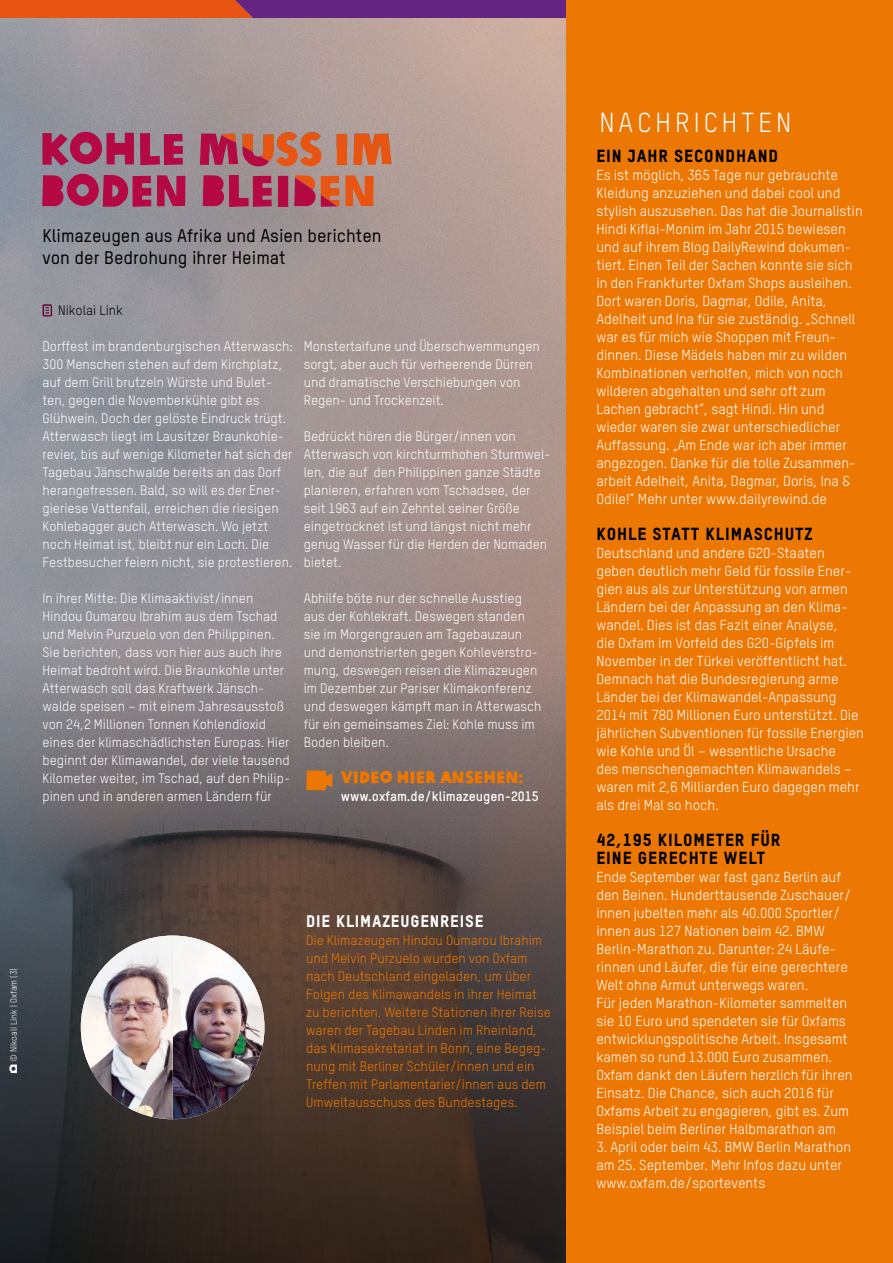
<style>
.page{position:relative;width:893px;height:1263px;background:#fff}
.page>*{position:absolute;margin:0;border:0;box-sizing:border-box;transform-origin:0 0}
.t1{font:27px "Oxfam TSTARPRO";letter-spacing:.15em;color:#fff}
.t2{font:500 18px/22.5px "Oxfam TSTARPRO";color:#000}
.t3{font:17.25px/18px "Oxfam TSTARPRO Headline";letter-spacing:.05em;color:#000}
.t4{font:16.5px "Oxfam TSTARPRO Headline";letter-spacing:.05em;color:#fff}
.t5{font:16.5px "Oxfam Global Headline";color:#ed7703}
.t6{font:14.25px/18px "Oxfam TSTARPRO";color:#fff}
.t7{font:13.5px/18px "Oxfam TSTARPRO";color:#fff}
.t8{font:13.5px/18px "Oxfam TSTARPRO";color:#ed7703}
.t9{font:700 13.5px "Oxfam TSTARPRO";color:#fff}
.t10{font:13.5px "Oxfam TSTARPRO";color:#000}
.t11{font:9px "Oxfam TSTARPRO";color:#fff}
</style>
<div class="page">
<img style="left:0;top:17px;width:567px;height:591px">
<svg style="left:0;top:608px;width:567px;height:655px;background:#5a504d"></svg>
<svg style="left:42px;top:304px;width:10px;height:13px"></svg>
<svg style="left:9px;top:1064px;width:8px;height:9px"></svg>
<svg style="left:306px;top:770px;width:27px;height:20px"></svg>
<img style="left:81px;top:935px;width:183px;height:184px">
<svg style="left:0;top:0;width:567px;height:17px;background:#9c3951"></svg>
<div style="left:567px;top:0;width:326px;height:1263px;background:#ed7703"></div>
<svg style="left:70px;top:132px;width:252px;height:34px;background:#b05360"></svg>
<p class="t2" style="left:43px;top:222px;width:341px">Klimazeugen aus Afrika und Asien berichten von der Bedrohung ihrer Heimat</p>
<p class="t10" style="left:58px;top:300px;width:66px">Nikolai Link</p>
<p class="t7" style="left:43px;top:336px;width:252px">Dorffest im brandenburgischen Atterwasch:<br>300 Menschen stehen auf dem Kirchplatz, auf dem Grill brutzeln Würste und Bulet&shy;ten, gegen die Novemberkühle gibt es Glühwein. Doch der gelöste Eindruck trügt.<br>Atterwasch liegt im Lausitzer Braunkohle&shy;revier, bis auf wenige Kilometer hat sich der Tagebau Jänschwalde bereits an das Dorf herangefressen. Bald, so will es der Ener&shy;gieriese Vattenfall, erreichen die riesigen Kohlebagger auch Atterwasch. Wo jetzt noch Heimat ist, bleibt nur ein Loch. Die Festbesucher feiern nicht, sie protestieren.</p>
<p class="t7" style="left:43px;top:588px;width:249px">In ihrer Mitte: Die Klimaaktivist/innen Hindou Oumarou Ibrahim aus dem Tschad und Melvin Purzuelo von den Philippinen.<br>Sie berichten, dass von hier aus auch ihre Heimat bedroht wird. Die Braunkohle unter Atterwasch soll das Kraftwerk Jänsch&shy;walde speisen – mit einem Jahresausstoß von 24,2 Millionen Tonnen Kohlendioxid eines der klimaschädlichsten Europas. Hier beginnt der Klimawandel, der viele tausend Kilometer weiter, im Tschad, auf den Philip&shy;pinen und in anderen armen Ländern für</p>
<p class="t7" style="left:304px;top:336px;width:238px">Monstertaifune und Überschwemmungen sorgt, aber auch für verheerende Dürren und dramatische Verschiebungen von Regen- und Trockenzeit.</p>
<p class="t7" style="left:304px;top:426px;width:248px">Bedrückt hören die Bürger/innen von Atterwasch von kirchturmhohen Sturmwel&shy;len, die auf den Philippinen ganze Städte planieren, erfahren vom Tschadsee, der seit 1963 auf ein Zehntel seiner Größe eingetrocknet ist und längst nicht mehr genug Wasser für die Herden der Nomaden bietet.</p>
<p class="t7" style="left:304px;top:588px;width:239px">Abhilfe böte nur der schnelle Ausstieg aus der Kohlekraft. Deswegen standen sie im Morgengrauen am Tagebauzaun und demonstrierten gegen Kohleverstro&shy;mung, deswegen reisen die Klimazeugen im Dezember zur Pariser Klimakonferenz und deswegen kämpft man in Atterwasch für ein gemeinsames Ziel: Kohle muss im Boden bleiben.</p>
<p class="t5" style="left:341px;top:763px;width:184px">VIDEO HIER ANSEHEN:</p>
<p class="t9" style="left:341px;top:786px;width:199px">www.oxfam.de/klimazeugen-2015</p>
<p class="t11" style="left:7px;top:1062px;width:96px;rotate:-90deg">© Nikoali Link | Oxfam (3)</p>
<p class="t4" style="left:306px;top:909px;width:179px">DIE KLIMAZEUGENREISE</p>
<p class="t8" style="left:306px;top:930px;width:246px">Die Klimazeugen Hindou Oumarou Ibrahim und Melvin Purzuelo wurden von Oxfam nach Deutschland eingeladen, um über Folgen des Klimawandels in ihrer Heimat zu berichten. Weitere Stationen ihrer Reise waren der Tagebau Linden im Rheinland, das Klimasekretariat in Bonn, eine Begeg&shy;nung mit Berliner Schüler/innen und ein Treffen mit Parlamentarier/innen aus dem Umweltausschuss des Bundestages.</p>
<h1 class="t1" style="left:599px;top:103px;width:194px">NACHRICHTEN</h1>
<p class="t3" style="left:596px;top:145px;width:183px">EIN JAHR SECONDHAND</p>
<p class="t6" style="left:596px;top:165px;width:268px">Es ist möglich, 365 Tage nur gebrauchte Kleidung anzuziehen und dabei cool und stylish auszusehen. Das hat die Journalistin Hindi Kiflai-Monim im Jahr 2015 bewiesen und auf ihrem Blog DailyRewind dokumen&shy;tiert. Einen Teil der Sachen konnte sie sich in den Frankfurter Oxfam Shops ausleihen.<br>Dort waren Doris, Dagmar, Odile, Anita, Adelheit und Ina für sie zuständig. „Schnell war es für mich wie Shoppen mit Freun&shy;dinnen. Diese Mädels haben mir zu wilden Kombinationen verholfen, mich von noch wilderen abgehalten und sehr oft zum Lachen gebracht“, sagt Hindi. Hin und wieder waren sie zwar unterschiedlicher Auffassung. „Am Ende war ich aber immer angezogen. Danke für die tolle Zusammen&shy;arbeit Adelheit, Anita, Dagmar, Doris, Ina &amp; Odile!“ Mehr unter www.dailyrewind.de</p>
<p class="t3" style="left:596px;top:523px;width:218px">KOHLE STATT KLIMASCHUTZ</p>
<p class="t6" style="left:596px;top:543px;width:269px">Deutschland und andere G20-Staaten geben deutlich mehr Geld für fossile Ener&shy;gien aus als zur Unterstützung von armen Ländern bei der Anpassung an den Klima&shy;wandel. Dies ist das Fazit einer Analyse,<br>die Oxfam im Vorfeld des G20-Gipfels im November in der Türkei veröffentlicht hat.<br>Demnach hat die Bundesregierung arme Länder bei der Klimawandel-Anpassung 2014 mit 780 Millionen Euro unterstützt. Die jährlichen Subventionen für fossile Energien wie Kohle und Öl – wesentliche Ursache<br>des menschengemachten Klimawandels – waren mit 2,6 Milliarden Euro dagegen mehr als drei Mal so hoch.</p>
<p class="t3" style="left:596px;top:829px;width:186px">42,195 KILOMETER FÜR<br>EINE GERECHTE WELT</p>
<p class="t6" style="left:596px;top:867px;width:258px">Ende September war fast ganz Berlin auf den Beinen. Hunderttausende Zuschauer/ innen jubelten mehr als 40.000 Sportler/ innen aus 127 Nationen beim 42. BMW Berlin-Marathon zu. Darunter: 24 Läufe&shy;rinnen und Läufer, die für eine gerechtere Welt ohne Armut unterwegs waren.<br>Für jeden Marathon-Kilometer sammelten sie 10 Euro und spendeten sie für Oxfams entwicklungspolitische Arbeit. Insgesamt kamen so rund 13.000 Euro zusammen.<br>Oxfam dankt den Läufern herzlich für ihren Einsatz. Die Chance, sich auch 2016 für Oxfams Arbeit zu engagieren, gibt es. Zum Beispiel beim Berliner Halbmarathon am</p>
<p class="t6" style="left:596px;top:1137px;width:256px">3. April oder beim 43. BMW Berlin Marathon am 25. September. Mehr Infos dazu unter www.oxfam.de/sportevents</p>
</div>
